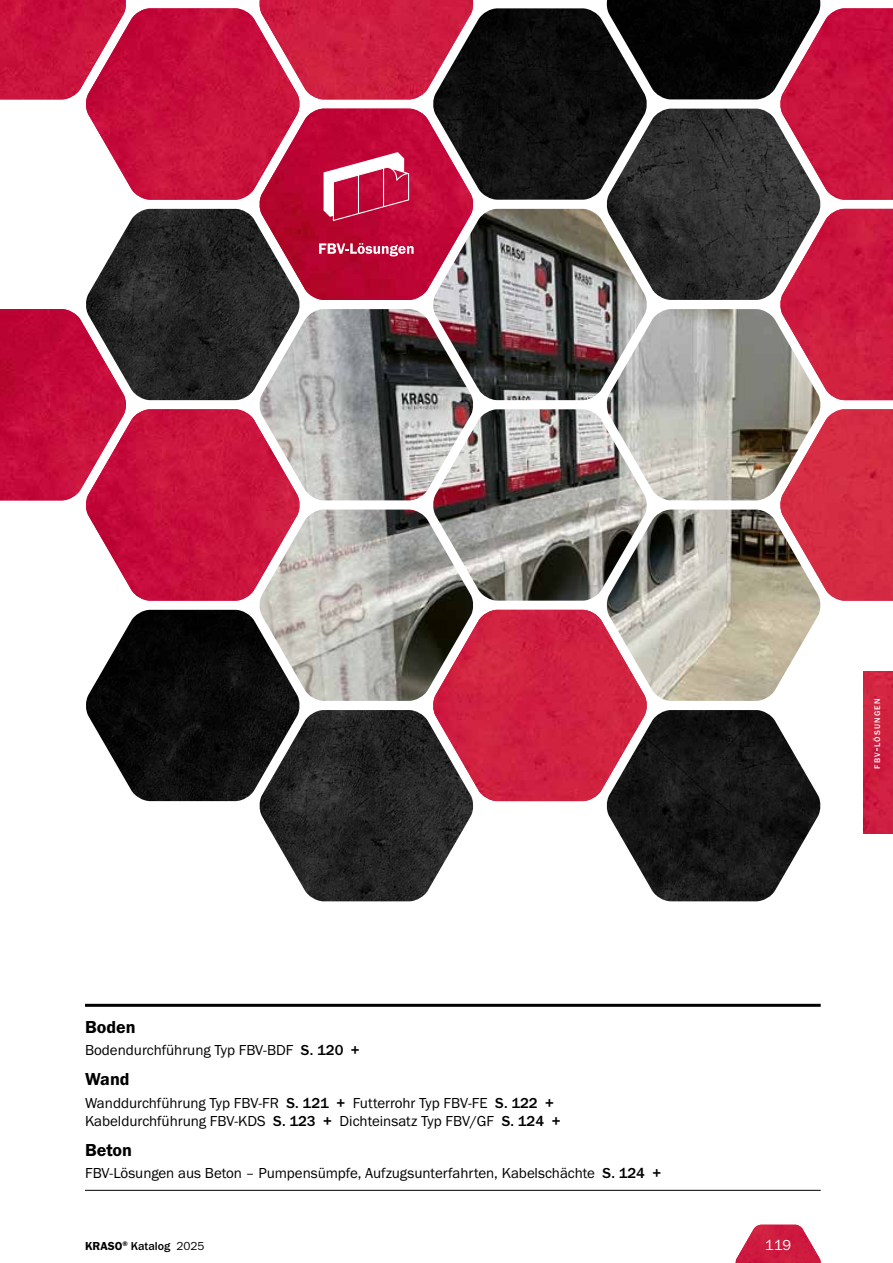
<style>
.page{position:relative;width:893px;height:1263px;background:#fff}
.page>*{position:absolute;margin:0;border:0;box-sizing:border-box;transform-origin:0 0}
.t1{font:18px "Franklin Gothic URW Dem";color:#000}
.t2{font:15px/18px "Franklin Gothic URW Boo";color:#000}
.t3{font:15px "Franklin Gothic URW Boo";color:#fff}
.t4{font:500 12px "Franklin Gothic URW";letter-spacing:-.005em;color:#000}
.t5{font:500 8.4px "Franklin Gothic URW";letter-spacing:.145em;color:#fff}
.s1{font-size:12px}
.s2{font-family:"Franklin Gothic URW";font-weight:500}
.s3{font-family:"Franklin Gothic URW Dem"}
.s4{font-family:"Franklin Gothic URW Dem";font-weight:400}
.s5{font-family:"Franklin Gothic URW Boo";font-weight:400}
</style>
<div class="page">
<img style="left:780px;top:209px;width:113px;height:191px">
<div style="left:780px;top:409px;width:113px;height:192px;background:#d52c43"></div>
<img style="left:433px;top:209px;width:214px;height:191px">
<img style="left:433px;top:409px;width:214px;height:192px">
<img style="left:606px;top:309px;width:215px;height:191px">
<img style="left:606px;top:510px;width:215px;height:191px">
<img style="left:86px;top:300px;width:214px;height:9px">
<img style="left:300px;top:309px;width:174px;height:191px">
<img style="left:86px;top:610px;width:214px;height:191px">
<img style="left:259px;top:510px;width:215px;height:191px">
<img style="left:259px;top:710px;width:214px;height:191px">
<svg style="left:0;top:309px;width:300px;height:292px"></svg>
<img style="left:0;top:309px;width:127px;height:191px">
<img style="left:432px;top:610px;width:216px;height:191px">
<img style="left:780px;top:8px;width:113px;height:192px">
<img style="left:474px;top:8px;width:173px;height:192px">
<img style="left:606px;top:0;width:215px;height:99px">
<img style="left:606px;top:109px;width:215px;height:191px">
<img style="left:606px;top:710px;width:215px;height:191px">
<svg style="left:0;top:0;width:474px;height:300px"></svg>
<hr style="left:85px;top:1004px;width:736px;height:3px;background:#000">
<hr style="left:85px;top:1190px;width:736px;height:1px;background:#000">
<img style="left:735px;top:1225px;width:86px;height:38px">
<img style="left:863px;top:672px;width:30px;height:161px">
<p class="t5" style="left:872px;top:768px;width:71px;rotate:-90deg">fbv<span class="s1">-</span>lösungen</p>
<p class="t1" style="left:85px;top:1016px;width:52px">Boden</p>
<p class="t2" style="left:85px;top:1041px;width:276px">Bodendurchführung Typ FBV-BDF <span class="s2">S. 120</span> <span class="s3">+</span></p>
<p class="t1" style="left:85px;top:1068px;width:46px">Wand</p>
<p class="t2" style="left:85px;top:1093px;width:477px">Wanddurchführung Typ FBV-FR <span class="s2">S. 121</span> <span class="s3">+</span> Futterrohr Typ FBV-FE <span class="s2">S. 122</span> <span class="s3">+<br></span>Kabeldurchführung FBV-KDS <span class="s2">S. 123</span> <span class="s3">+</span> Dichteinsatz Typ FBV/GF <span class="s2">S. 124</span> <span class="s3">+</span></p>
<p class="t1" style="left:85px;top:1138px;width:49px">Beton</p>
<p class="t2" style="left:85px;top:1164px;width:578px">FBV-Lösungen aus Beton – Pumpensümpfe, Aufzugsunterfahrten, Kabelschächte <span class="s2">S. 124</span> <span class="s3">+</span></p>
<p class="t4" style="left:85px;top:1239px;width:121px"><span class="s4">KRASO</span><sup>®</sup> Katalog <span class="s5">2025</span></p>
<p class="t3" style="left:765px;top:1236px;width:28px">119</p>
</div>
